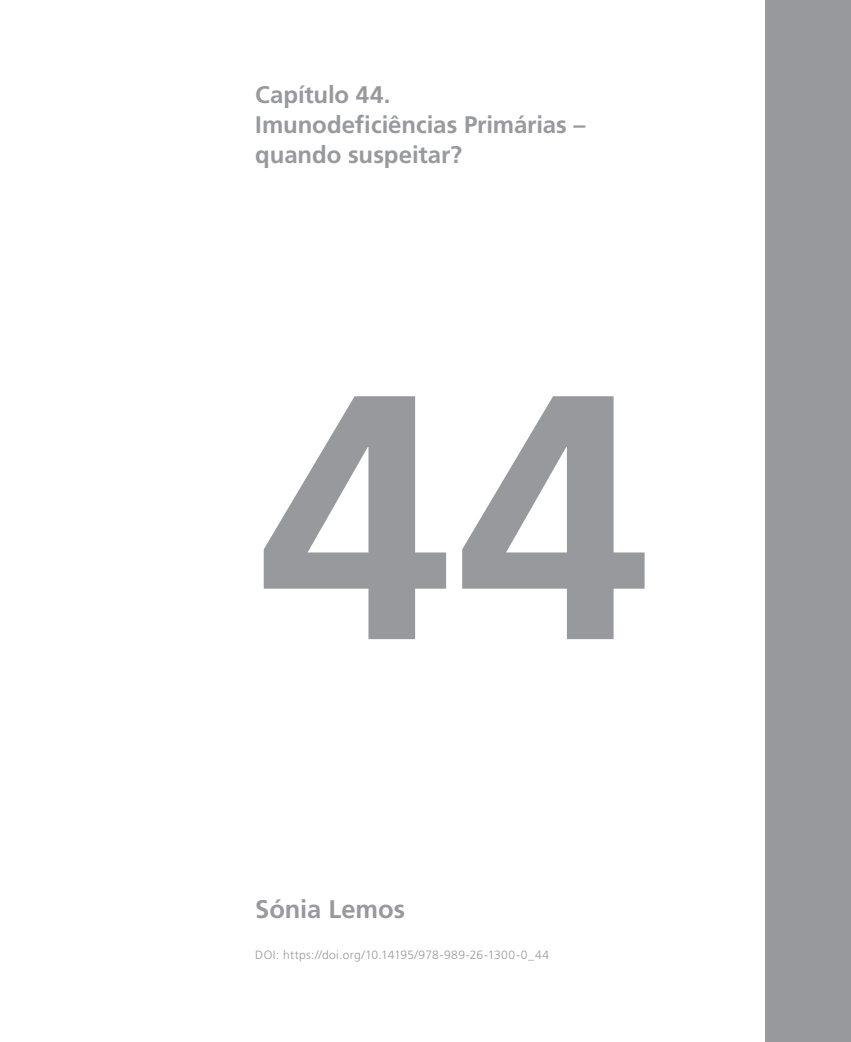
<style>
.page{position:relative;width:851px;height:1042px;background:#fff}
.page>*{position:absolute;margin:0;border:0;box-sizing:border-box;transform-origin:0 0}
.N_rosto{font:700 347.85px "Frutiger LT Std";color:#98999c}
.autor_rosto{font:700 25.5px "Frutiger LT Std";letter-spacing:-.005em;color:#98999c}
.separador_capitulo{font:700 24px/30px "Frutiger LT Std";letter-spacing:-.005em;color:#98999c}
.DOI{font:300 12px "Frutiger LT Std";letter-spacing:.03em;color:#98999c}
</style>
<div class="page">
<div style="left:765px;top:0;width:85px;height:1042px;background:#98999c"></div>
<p class="separador_capitulo" style="left:255px;top:80px;width:332px">Capítulo 44.<br>Imunodeficiências Primárias – quando suspeitar?</p>
<p class="N_rosto" style="left:258px;top:314px;width:393px">44</p>
<p class="autor_rosto" style="left:255px;top:894px;width:151px">Sónia Lemos</p>
<p class="DOI" style="left:255px;top:948px;width:295px">DOI: https://doi.org/10.14195/978-989-26-1300-0_44</p>
</div>
